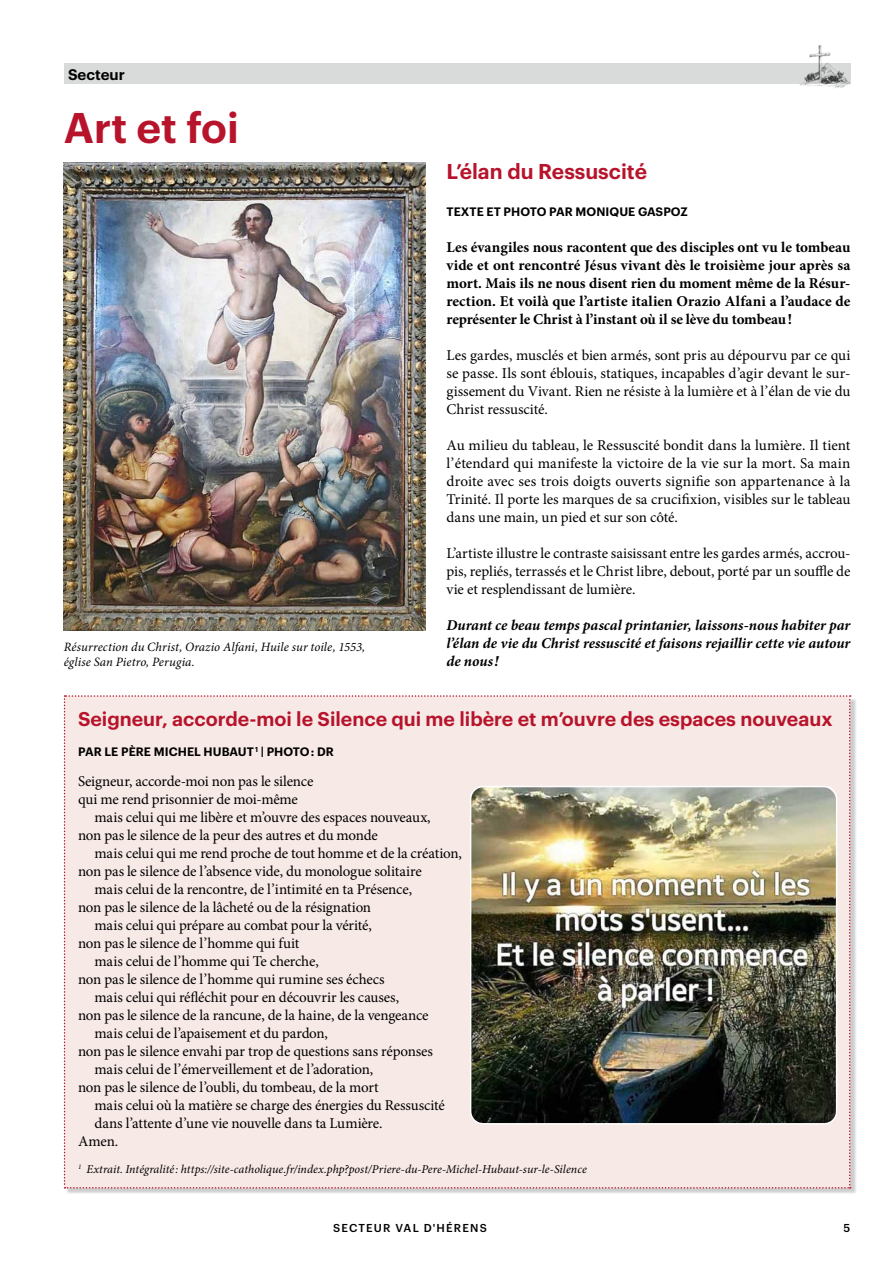
<style>
.page{position:relative;width:893px;height:1263px;background:#fff}
.page>*{position:absolute;margin:0;border:0;box-sizing:border-box;transform-origin:0 0}
.t1{font:600 42px "Graphik";color:#b7142c}
.t2{font:600 21px "Graphik";color:#b7142c}
.t3{font:600 19.5px "Graphik";color:#b7142c}
.t4{font:15px/18px "Minion Pro";letter-spacing:-.015em;color:#000;text-align:justify}
.t5{font:700 15px/18px "Minion Pro";letter-spacing:-.005em;color:#000;text-align:justify}
.t6{font:italic 700 15px/18px "Minion Pro";color:#000;text-align:justify}
.t7{font:600 15px "Graphik";color:#000}
.t8{font:italic 12.75px/15px "Minion Pro";letter-spacing:.005em;color:#000}
.t9{font:italic 12px "Minion Pro";color:#000}
.t10{font:600 12px "Graphik";letter-spacing:.005em;color:#000}
.t11{font:500 11.25px "Graphik";letter-spacing:.105em;color:#000}
</style>
<div class="page">
<div style="left:64px;top:64px;width:786px;height:20px;background:#d9dada"></div>
<img style="left:796px;top:45px;width:55px;height:44px">
<div style="left:66px;top:697px;width:791px;height:498px;background:#000;opacity:.2"></div>
<div style="left:64px;top:695px;width:787px;height:493px;background:#f7e9e6"></div>
<img style="left:64px;top:162px;width:361px;height:468px">
<img style="left:471px;top:786px;width:366px;height:338px">
<div style="left:470px;top:786px;width:367px;height:338px;border:2px solid #fff;border-radius:12px"></div>
<p class="t7" style="left:68px;top:63px;width:58px">Secteur</p>
<h1 class="t1" style="left:64px;top:95px;width:177px">Art et foi</h1>
<p class="t8" style="left:64px;top:639px;width:303px">Résurrection du Christ, Orazio Alfani, Huile sur toile, 1553, église San Pietro, Perugia.</p>
<h2 class="t2" style="left:446px;top:156px;width:202px">L’élan du Ressuscité</h2>
<p class="t10" style="left:446px;top:202px;width:243px">TEXTE ET PHOTO PAR MONIQUE GASPOZ</p>
<p class="t5" style="left:446px;top:238px;width:405px">Les évangiles nous racontent que des disciples ont vu le tombeau vide et ont rencontré Jésus vivant dès le troisième jour après sa mort. Mais ils ne nous disent rien du moment même de la Résur&shy;rection. Et voilà que l’artiste italien Orazio Alfani a l’audace de représenter le Christ à l’instant où il se lève du tombeau!</p>
<p class="t4" style="left:446px;top:346px;width:405px">Les gardes, musclés et bien armés, sont pris au dépourvu par ce qui se passe. Ils sont éblouis, statiques, incapables d’agir devant le sur&shy;gissement du Vivant. Rien ne résiste à la lumière et à l’élan de vie du Christ ressuscité.</p>
<p class="t4" style="left:446px;top:436px;width:405px">Au milieu du tableau, le Ressuscité bondit dans la lumière. Il tient l’étendard qui manifeste la victoire de la vie sur la mort. Sa main droite avec ses trois doigts ouverts signifie son appartenance à la Trinité. Il porte les marques de sa crucifixion, visibles sur le tableau dans une main, un pied et sur son côté.</p>
<p class="t4" style="left:446px;top:544px;width:405px">L’artiste illustre le contraste saisissant entre les gardes armés, accrou&shy;pis, repliés, terrassés et le Christ libre, debout, porté par un souffle de vie et resplendissant de lumière.</p>
<p class="t6" style="left:446px;top:616px;width:405px">Durant ce beau temps pascal printanier, laissons-nous habiter par l’élan de vie du Christ ressuscité et faisons rejaillir cette vie autour de nous!</p>
<h3 class="t3" style="left:78px;top:703px;width:756px">Seigneur, accorde-moi le Silence qui me libère et m’ouvre des espaces nouveaux</h3>
<p class="t10" style="left:78px;top:742px;width:257px">PAR LE PÈRE MICHEL HUBAUT <sup>1</sup> | PHOTO : DR</p>
<p class="t4" style="left:78px;top:772px;width:237px">Seigneur, accorde-moi non pas le silence qui me rend prisonnier de moi-même</p>
<p class="t4" style="left:78px;top:808px;width:354px;text-indent:16px">mais celui qui me libère et m’ouvre des espaces nouveaux, non pas le silence de la peur des autres et du monde</p>
<p class="t4" style="left:95px;top:844px;width:369px">mais celui qui me rend proche de tout homme et de la création,</p>
<p class="t4" style="left:78px;top:862px;width:345px">non pas le silence de l’absence vide, du monologue solitaire</p>
<p class="t4" style="left:95px;top:880px;width:319px">mais celui de la rencontre, de l’intimité en ta Présence,</p>
<p class="t4" style="left:78px;top:898px;width:295px">non pas le silence de la lâcheté ou de la résignation</p>
<p class="t4" style="left:95px;top:916px;width:279px">mais celui qui prépare au combat pour la vérité,</p>
<p class="t4" style="left:78px;top:934px;width:223px">non pas le silence de l’homme qui fuit</p>
<p class="t4" style="left:95px;top:952px;width:226px">mais celui de l’homme qui Te cherche,</p>
<p class="t4" style="left:78px;top:970px;width:308px">non pas le silence de l’homme qui rumine ses échecs</p>
<p class="t4" style="left:95px;top:988px;width:306px">mais celui qui réfléchit pour en découvrir les causes,</p>
<p class="t4" style="left:78px;top:1006px;width:352px">non pas le silence de la rancune, de la haine, de la vengeance</p>
<p class="t4" style="left:95px;top:1024px;width:235px">mais celui de l’apaisement et du pardon,</p>
<p class="t4" style="left:78px;top:1042px;width:356px">non pas le silence envahi par trop de questions sans réponses</p>
<p class="t4" style="left:95px;top:1060px;width:280px">mais celui de l’émerveillement et de l’adoration,</p>
<p class="t4" style="left:78px;top:1078px;width:302px">non pas le silence de l’oubli, du tombeau, de la mort</p>
<p class="t4" style="left:95px;top:1096px;width:352px">mais celui où la matière se charge des énergies du Ressuscité</p>
<p class="t4" style="left:95px;top:1114px;width:290px">dans l’attente d’une vie nouvelle dans ta Lumière.</p>
<p class="t4" style="left:78px;top:1132px;width:42px">Amen.</p>
<p class="t9" style="left:78px;top:1161px;width:510px"><sup>1</sup> Extrait. Intégralité: https://site-catholique.fr/index.php?post/Priere-du-Pere-Michel-Hubaut-sur-le-Silence</p>
<p class="t11" style="left:333px;top:1219px;width:155px">SECTEUR VAL D'HÉRENS</p>
<p class="t11" style="left:844px;top:1219px;width:8px">5</p>
</div>
